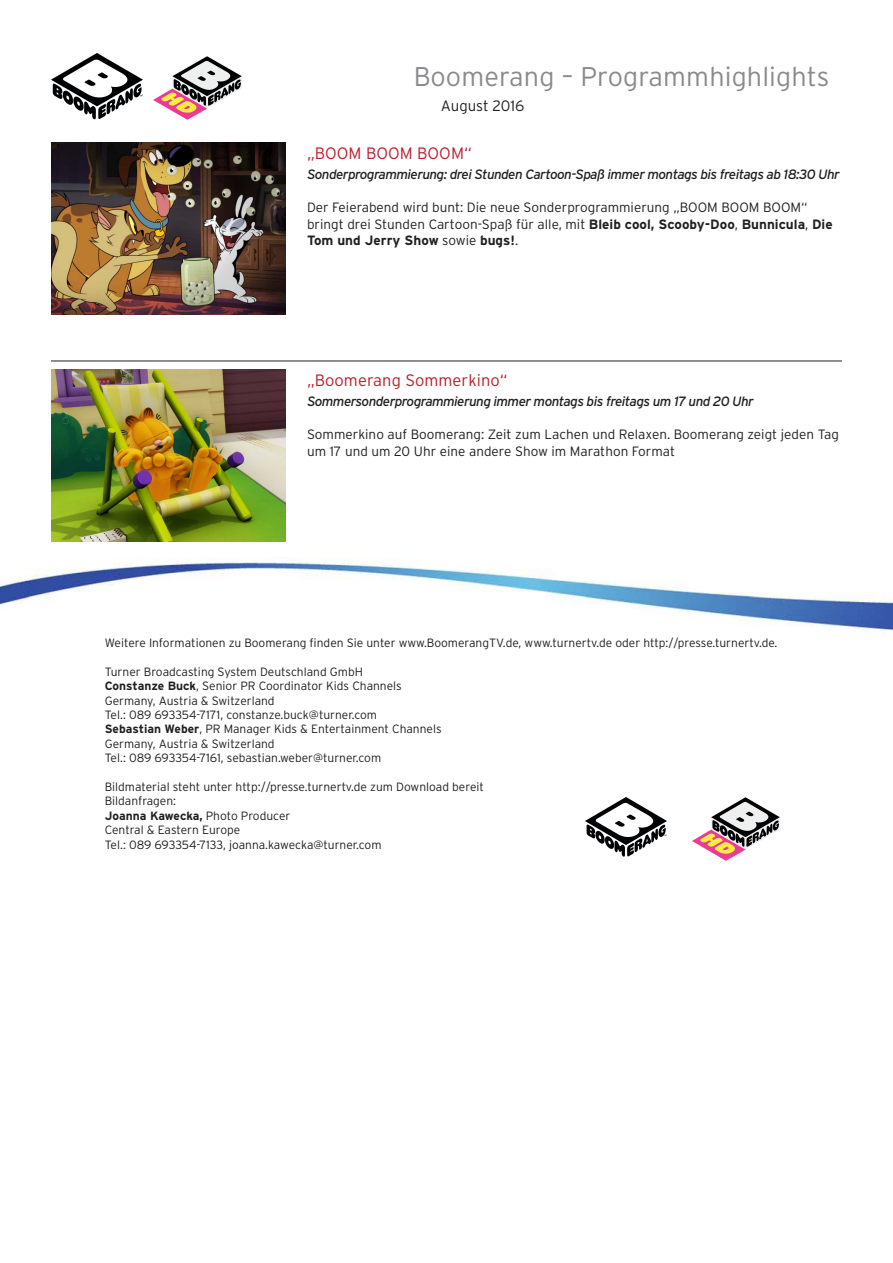
<style>
.page{position:relative;width:893px;height:1263px;background:#fff}
.page>*{position:absolute;margin:0;border:0;box-sizing:border-box;transform-origin:0 0}
.t1{font:300 27px "Interstate";letter-spacing:.005em;color:#8c898e}
.t2{font:300 16.5px "Interstate";letter-spacing:.005em;color:#be1e2d}
.t3{font:300 15px "Interstate";color:#231f20}
.t4{font:300 13.5px/16.5px "Interstate";color:#231f20}
.t5{font:italic 13.5px "Interstate";letter-spacing:-.04em;color:#231f20}
.t6{font:300 12px/14.4px "Interstate";color:#231f20}
.s1{font-weight:700}
</style>
<div class="page">
<img style="left:51px;top:53px;width:91px;height:67px">
<img style="left:153px;top:56px;width:89px;height:64px">
<hr style="left:51px;top:361px;width:791px;height:1px;background:#231f20">
<img style="left:51px;top:142px;width:235px;height:172px">
<img style="left:51px;top:369px;width:235px;height:172px">
<img style="left:0;top:557px;width:893px;height:74px">
<img style="left:692px;top:797px;width:88px;height:64px">
<img style="left:585px;top:798px;width:81px;height:59px">
<h1 class="t1" style="left:414px;top:60px;width:417px">Boomerang – Programmhighlights</h1>
<p class="t3" style="left:441px;top:96px;width:85px">August 2016</p>
<h2 class="t2" style="left:307px;top:143px;width:166px">„BOOM BOOM BOOM“</h2>
<p class="t5" style="left:307px;top:166px;width:534px">Sonderprogrammierung: drei Stunden Cartoon-Spaß immer montags bis freitags ab 18:30 Uhr</p>
<p class="t4" style="left:307px;top:199px;width:527px">Der Feierabend wird bunt: Die neue Sonderprogrammierung „BOOM BOOM BOOM“ bringt drei Stunden Cartoon-Spaß für alle, mit <span class="s1">Bleib cool, Scooby-Doo</span>, <span class="s1">Bunnicula</span>, <span class="s1">Die<br>Tom und Jerry Show</span> sowie <span class="s1">bugs!</span>.</p>
<h2 class="t2" style="left:307px;top:370px;width:202px">„Boomerang Sommerkino“</h2>
<p class="t5" style="left:307px;top:392px;width:448px">Sommersonderprogrammierung immer montags bis freitags um 17 und 20 Uhr</p>
<p class="t4" style="left:307px;top:426px;width:534px">Sommerkino auf Boomerang: Zeit zum Lachen und Relaxen. Boomerang zeigt jeden Tag um 17 und um 20 Uhr eine andere Show im Marathon Format</p>
<p class="t6" style="left:105px;top:635px;width:674px">Weitere Informationen zu Boomerang finden Sie unter www.BoomerangTV.de, www.turnertv.de oder http://presse.turnertv.de.</p>
<p class="t6" style="left:105px;top:664px;width:338px">Turner Broadcasting System Deutschland GmbH<br><span class="s1">Constanze Buck</span>, Senior PR Coordinator Kids Channels Germany, Austria &amp; Switzerland<br>Tel.: 089 693354-7171, constanze.buck@turner.com<br><span class="s1">Sebastian Weber</span>, PR Manager Kids &amp; Entertainment Channels Germany, Austria &amp; Switzerland<br>Tel.: 089 693354-7161, sebastian.weber@turner.com</p>
<p class="t6" style="left:105px;top:779px;width:381px">Bildmaterial steht unter http://presse.turnertv.de zum Download bereit Bildanfragen:<br><span class="s1">Joanna Kawecka,</span> Photo Producer<br>Central &amp; Eastern Europe<br>Tel.: 089 693354-7133, joanna.kawecka@turner.com</p>
</div>
